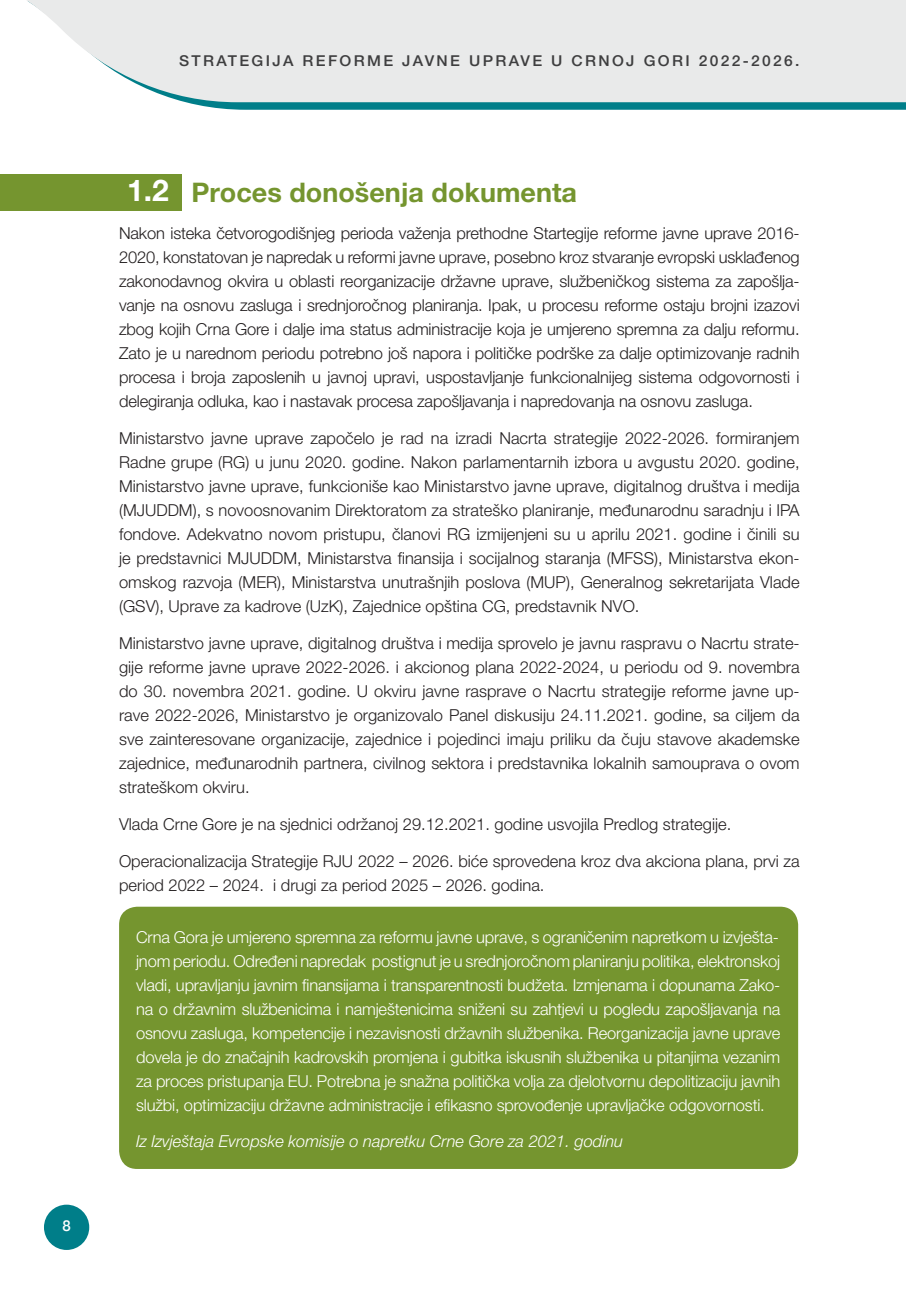
<style>
.page{position:relative;width:906px;height:1289px;background:#fff}
.page>*{position:absolute;margin:0;border:0;box-sizing:border-box;transform-origin:0 0}
.t1{font:700 30px "Helvetica Neue LT Pro";color:#fff}
.t2{font:700 27px "Helvetica Neue LT Pro";color:#75952f}
.t3{font:300 16.5px/24px "Helvetica Neue LT Pro";color:#231f20;text-align:justify}
.t4{font:300 16.5px/24px "Helvetica Neue LT Pro";letter-spacing:-.01em;color:#fff;text-align:justify}
.t5{font:italic 300 16.5px "Helvetica Neue LT Pro";color:#fff}
.t6{font:500 15px "Helvetica Neue LT Pro";letter-spacing:.15em;color:#3e3e3f;scale:1.04 1}
.t7{font:500 15px "Helvetica Neue";color:#fff}
</style>
<div class="page">
<svg style="left:185px;top:102px;width:721px;height:8px;background:#158892"></svg>
<div style="left:44px;top:1204px;width:45px;height:45px;background:#007e89;border-radius:50%"></div>
<svg style="left:27px;top:0;width:878px;height:102px;background:#e9ebeb"></svg>
<svg style="left:905px;top:0;width:1px;height:102px"></svg>
<div style="left:119px;top:906px;width:679px;height:262px;background:#75952f;border-radius:18px"></div>
<div style="left:0;top:174px;width:181px;height:37px;background:#75952f"></div>
<p class="t7" style="left:62px;top:1213px;width:10px">8</p>
<p class="t6" style="left:179px;top:52px;width:598px">STRATEGIJA REFORME JAVNE UPRAVE U CRNOJ GORI 2022-2026.</p>
<h1 class="t1" style="left:127px;top:172px;width:43px">1.2</h1>
<h2 class="t2" style="left:191px;top:176px;width:387px">Proces donošenja dokumenta</h2>
<p class="t3" style="left:119px;top:221px;width:682px">Nakon isteka četvorogodišnjeg perioda važenja prethodne Startegije reforme javne uprave 2016- 2020, konstatovan je napredak u reformi javne uprave, posebno kroz stvaranje evropski usklađenog zakonodavnog okvira u oblasti reorganizacije državne uprave, službeničkog sistema za zapošlja&shy;vanje na osnovu zasluga i srednjoročnog planiranja. Ipak, u procesu reforme ostaju brojni izazovi zbog kojih Crna Gore i dalje ima status administracije koja je umjereno spremna za dalju reformu.<br>Zato je u narednom periodu potrebno još napora i političke podrške za dalje optimizovanje radnih procesa i broja zaposlenih u javnoj upravi, uspostavljanje funkcionalnijeg sistema odgovornosti i delegiranja odluka, kao i nastavak procesa zapošljavanja i napredovanja na osnovu zasluga.</p>
<p class="t3" style="left:119px;top:425px;width:682px">Ministarstvo javne uprave započelo je rad na izradi Nacrta strategije 2022-2026. formiranjem Radne grupe (RG) u junu 2020. godine. Nakon parlamentarnih izbora u avgustu 2020. godine, Ministarstvo javne uprave, funkcioniše kao Ministarstvo javne uprave, digitalnog društva i medija (MJUDDM), s novoosnovanim Direktoratom za strateško planiranje, međunarodnu saradnju i IPA fondove. Adekvatno novom pristupu, članovi RG izmijenjeni su u aprilu 2021. godine i činili su je predstavnici MJUDDM, Ministarstva finansija i socijalnog staranja (MFSS), Ministarstva ekon&shy;omskog razvoja (MER), Ministarstva unutrašnjih poslova (MUP), Generalnog sekretarijata Vlade (GSV), Uprave za kadrove (UzK), Zajednice opština CG, predstavnik NVO.</p>
<p class="t3" style="left:119px;top:630px;width:682px">Ministarstvo javne uprave, digitalnog društva i medija sprovelo je javnu raspravu o Nacrtu strate&shy;gije reforme javne uprave 2022-2026. i akcionog plana 2022-2024, u periodu od 9. novembra do 30. novembra 2021. godine. U okviru javne rasprave o Nacrtu strategije reforme javne up&shy;rave 2022-2026, Ministarstvo je organizovalo Panel diskusiju 24.11.2021. godine, sa ciljem da sve zainteresovane organizacije, zajednice i pojedinci imaju priliku da čuju stavove akademske zajednice, međunarodnih partnera, civilnog sektora i predstavnika lokalnih samouprava o ovom strateškom okviru.</p>
<p class="t3" style="left:119px;top:811px;width:613px">Vlada Crne Gore je na sjednici održanoj 29.12.2021. godine usvojila Predlog strategije.</p>
<p class="t3" style="left:119px;top:848px;width:682px">Operacionalizacija Strategije RJU 2022 – 2026. biće sprovedena kroz dva akciona plana, prvi za period 2022 – 2024. i drugi za period 2025 – 2026. godina.</p>
<p class="t4" style="left:136px;top:924px;width:646px">Crna Gora je umjereno spremna za reformu javne uprave, s ograničenim napretkom u izvješta&shy;jnom periodu. Određeni napredak postignut je u srednjoročnom planiranju politika, elektronskoj vladi, upravljanju javnim finansijama i transparentnosti budžeta. Izmjenama i dopunama Zako&shy;na o državnim službenicima i namještenicima sniženi su zahtjevi u pogledu zapošljavanja na osnovu zasluga, kompetencije i nezavisnosti državnih službenika. Reorganizacija javne uprave dovela je do značajnih kadrovskih promjena i gubitka iskusnih službenika u pitanjima vezanim za proces pristupanja EU. Potrebna je snažna politička volja za djelotvornu depolitizaciju javnih službi, optimizaciju državne administracije i efikasno sprovođenje upravljačke odgovornosti.</p>
<p class="t5" style="left:136px;top:1131px;width:488px">Iz Izvještaja Evropske komisije o napretku Crne Gore za 2021. godinu</p>
</div>
